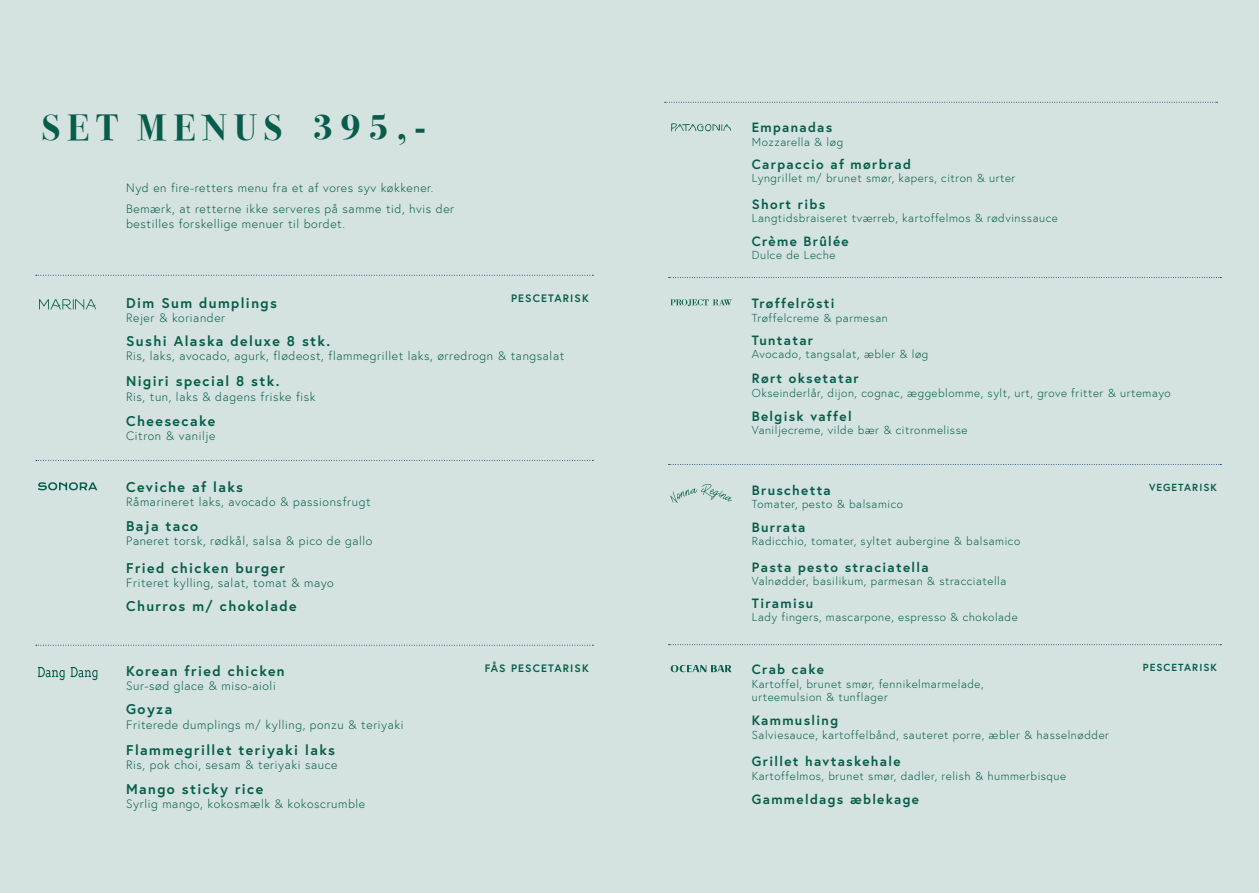
<style>
.page{position:relative;width:1259px;height:893px;background:#d4e3df}
.page>*{position:absolute;margin:0;border:0;box-sizing:border-box;transform-origin:0 0}
.t1{font:700 36.45px "Bodoni Svty Two ITCTT";letter-spacing:.2em;color:#075d4b}
.t2{font:700 14.1px "Europa";letter-spacing:.1em;color:#075d4b}
.t3{font:700 13.5px "Europa";letter-spacing:.1em;color:#075d4b}
.t4{font:300 12.15px "Europa";letter-spacing:.05em;color:#075d4b}
.t5{font:300 12.15px "Europa";letter-spacing:.05em;color:#075c49}
.t6{font:300 11.55px/13.4px "Europa";letter-spacing:.05em;color:#075d4b}
.t7{font:700 10.8px "Europa";letter-spacing:.1em;color:#075d4b}
.t8{font:700 10.35px "Europa";letter-spacing:.1em;color:#075d4b}
</style>
<div class="page">
<svg style="left:36px;top:460px;width:557px;height:1px"></svg>
<svg style="left:36px;top:275px;width:557px;height:1px"></svg>
<svg style="left:36px;top:645px;width:557px;height:1px"></svg>
<svg style="left:39px;top:299px;width:57px;height:10px"></svg>
<svg style="left:38px;top:482px;width:59px;height:8px"></svg>
<svg style="left:38px;top:667px;width:27px;height:13px"></svg>
<svg style="left:71px;top:667px;width:26px;height:13px"></svg>
<svg style="left:668px;top:277px;width:553px;height:1px"></svg>
<svg style="left:664px;top:102px;width:553px;height:1px"></svg>
<svg style="left:668px;top:464px;width:553px;height:1px"></svg>
<svg style="left:668px;top:644px;width:553px;height:1px"></svg>
<svg style="left:671px;top:123px;width:60px;height:8px"></svg>
<svg style="left:670px;top:299px;width:62px;height:7px"></svg>
<svg style="left:670px;top:484px;width:62px;height:19px"></svg>
<svg style="left:670px;top:665px;width:61px;height:7px"></svg>
<p class="t1" style="left:42px;top:97px;width:241px">SET MENUS</p>
<p class="t1" style="left:313px;top:96px;width:114px">395,-</p>
<p class="t5" style="left:126px;top:180px;width:309px">Nyd en fire-retters menu fra et af vores syv køkkener.</p>
<p class="t5" style="left:126px;top:201px;width:330px">Bemærk, at retterne ikke serveres på samme tid, hvis der</p>
<p class="t5" style="left:126px;top:216px;width:220px">bestilles forskellige menuer til bordet.</p>
<p class="t2" style="left:126px;top:293px;width:152px">Dim Sum dumplings</p>
<p class="t4" style="left:126px;top:310px;width:101px">Rejer &amp; koriander</p>
<p class="t7" style="left:511px;top:291px;width:79px">PESCETARISK</p>
<p class="t2" style="left:126px;top:331px;width:206px">Sushi Alaska deluxe 8 stk.</p>
<p class="t4" style="left:126px;top:348px;width:440px">Ris, laks, avocado, agurk, flødeost, flammegrillet laks, ørredrogn &amp; tangsalat</p>
<p class="t2" style="left:126px;top:372px;width:155px">Nigiri special 8 stk.</p>
<p class="t4" style="left:126px;top:389px;width:191px">Ris, tun, laks &amp; dagens friske fisk</p>
<p class="t2" style="left:126px;top:411px;width:91px">Cheesecake</p>
<p class="t4" style="left:126px;top:428px;width:91px">Citron &amp; vanilje</p>
<p class="t2" style="left:126px;top:478px;width:118px">Ceviche af laks</p>
<p class="t4" style="left:126px;top:495px;width:246px">Råmarineret laks, avocado &amp; passionsfrugt</p>
<p class="t2" style="left:126px;top:516px;width:74px">Baja taco</p>
<p class="t4" style="left:126px;top:533px;width:248px">Paneret torsk, rødkål, salsa &amp; pico de gallo</p>
<p class="t2" style="left:126px;top:558px;width:160px">Fried chicken burger</p>
<p class="t4" style="left:126px;top:575px;width:209px">Friteret kylling, salat, tomat &amp; mayo</p>
<p class="t2" style="left:126px;top:597px;width:172px">Churros m/ chokolade</p>
<p class="t2" style="left:126px;top:662px;width:160px">Korean fried chicken</p>
<p class="t4" style="left:126px;top:678px;width:151px">Sur-sød glace &amp; miso-aioli</p>
<p class="t2" style="left:126px;top:700px;width:48px">Goyza</p>
<p class="t4" style="left:126px;top:717px;width:279px">Friterede dumplings m/ kylling, ponzu &amp; teriyaki</p>
<p class="t2" style="left:126px;top:740px;width:210px">Flammegrillet teriyaki laks</p>
<p class="t4" style="left:126px;top:757px;width:213px">Ris, pok choi, sesam &amp; teriyaki sauce</p>
<p class="t2" style="left:126px;top:780px;width:139px">Mango sticky rice</p>
<p class="t4" style="left:126px;top:796px;width:241px">Syrlig mango, kokosmælk &amp; kokoscrumble</p>
<p class="t7" style="left:485px;top:661px;width:106px">FÅS PESCETARISK</p>
<p class="t3" style="left:752px;top:118px;width:82px">Empanadas</p>
<p class="t6" style="left:752px;top:135px;width:93px">Mozzarella &amp; løg</p>
<p class="t3" style="left:752px;top:155px;width:161px">Carpaccio af mørbrad</p>
<p class="t6" style="left:752px;top:172px;width:265px">Lyngrillet m/ brunet smør, kapers, citron &amp; urter</p>
<p class="t3" style="left:752px;top:195px;width:75px">Short ribs</p>
<p class="t6" style="left:752px;top:212px;width:307px">Langtidsbraiseret tværreb, kartoffelmos &amp; rødvinssauce</p>
<p class="t3" style="left:752px;top:232px;width:98px">Crème Brûlée</p>
<p class="t6" style="left:752px;top:248px;width:85px">Dulce de Leche</p>
<p class="t3" style="left:752px;top:294px;width:84px">Trøffelrösti</p>
<p class="t6" style="left:752px;top:311px;width:138px">Trøffelcreme &amp; parmesan</p>
<p class="t3" style="left:752px;top:331px;width:63px">Tuntatar</p>
<p class="t6" style="left:752px;top:347px;width:178px">Avocado, tangsalat, æbler &amp; løg</p>
<p class="t3" style="left:752px;top:369px;width:108px">Rørt oksetatar</p>
<p class="t6" style="left:752px;top:386px;width:420px">Okseinderlår, dijon, cognac, æggeblomme, sylt, urt, grove fritter &amp; urtemayo</p>
<p class="t3" style="left:752px;top:407px;width:101px">Belgisk vaffel</p>
<p class="t6" style="left:752px;top:423px;width:217px">Vaniljecreme, vilde bær &amp; citronmelisse</p>
<p class="t3" style="left:752px;top:481px;width:81px">Bruschetta</p>
<p class="t6" style="left:752px;top:497px;width:153px">Tomater, pesto &amp; balsamico</p>
<p class="t3" style="left:752px;top:518px;width:55px">Burrata</p>
<p class="t6" style="left:752px;top:534px;width:270px">Radicchio, tomater, syltet aubergine &amp; balsamico</p>
<p class="t3" style="left:752px;top:558px;width:178px">Pasta pesto straciatella</p>
<p class="t6" style="left:752px;top:574px;width:256px">Valnødder, basilikum, parmesan &amp; stracciatella</p>
<p class="t3" style="left:752px;top:594px;width:63px">Tiramisu</p>
<p class="t6" style="left:752px;top:611px;width:267px">Lady fingers, mascarpone, espresso &amp; chokolade</p>
<p class="t3" style="left:752px;top:660px;width:74px">Crab cake</p>
<p class="t6" style="left:752px;top:677px;width:233px">Kartoffel, brunet smør, fennikelmarmelade, urteemulsion &amp; tunflager</p>
<p class="t3" style="left:752px;top:711px;width:88px">Kammusling</p>
<p class="t6" style="left:752px;top:728px;width:359px">Salviesauce, kartoffelbånd, sauteret porre, æbler &amp; hasselnødder</p>
<p class="t3" style="left:752px;top:752px;width:150px">Grillet havtaskehale</p>
<p class="t6" style="left:752px;top:769px;width:316px">Kartoffelmos, brunet smør, dadler, relish &amp; hummerbisque</p>
<p class="t3" style="left:752px;top:790px;width:169px">Gammeldags æblekage</p>
<p class="t8" style="left:1149px;top:480px;width:69px">VEGETARISK</p>
<p class="t8" style="left:1143px;top:660px;width:76px">PESCETARISK</p>
</div>
